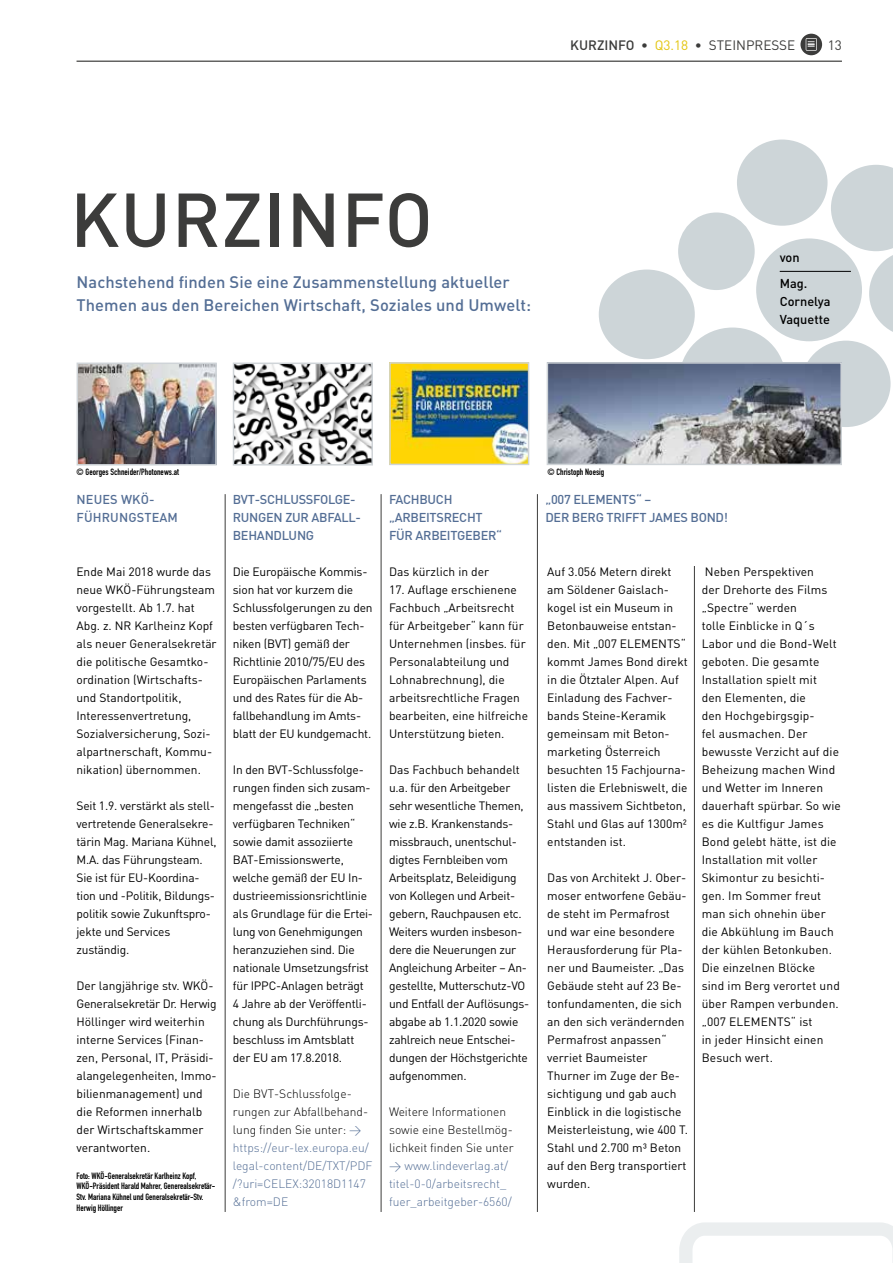
<style>
.page{position:relative;width:893px;height:1263px;background:#fff}
.page>*{position:absolute;margin:0;border:0;box-sizing:border-box;transform-origin:0 0}
.t1{font:500 75px "DIN";letter-spacing:.01em;color:#3c3c3b}
.t2{font:500 16.5px/22.5px "DIN";letter-spacing:.005em;color:#546e95}
.t3{font:13.5px "DIN";color:#3c3c3b}
.t4{font:500 12.75px/18px "DIN";letter-spacing:-.02em;color:#546e95}
.t5{font:500 12.75px/25.5px "DIN";color:#000}
.t6{font:500 12.75px/18px "DIN";letter-spacing:.01em;color:#546e95}
.t7{font:12px/18px "DIN";color:#000}
.t8{font:12px/18px "DIN";letter-spacing:-.02em;color:#000}
.t9{font:300 12px/18px "DIN";color:#546e95}
.t10{font:300 12px/18px "DIN";color:#000}
.t11{font:9px/10.8px "DIN Engschrift Std";color:#000}
.s1{font-weight:500}
.s2{color:#e3c50e}
.s3{color:#000}
</style>
<div class="page">
<hr style="left:77px;top:61px;width:765px;height:1px;background:#3c3c3b">
<div style="left:800px;top:34px;width:22px;height:21px;background:#3c3c3b;border-radius:50%"></div>
<svg style="left:806px;top:38px;width:11px;height:13px"></svg>
<svg style="left:679px;top:1222px;width:214px;height:41px"></svg>
<svg style="left:599px;top:140px;width:294px;height:287px;fill:#cdd5d8"></svg>
<hr style="left:381px;top:494px;width:1px;height:718px;background:#3c3c3b">
<hr style="left:225px;top:494px;width:1px;height:718px;background:#3c3c3b">
<hr style="left:537px;top:494px;width:1px;height:718px;background:#3c3c3b">
<hr style="left:694px;top:566px;width:1px;height:646px;background:#3c3c3b">
<hr style="left:780px;top:271px;width:71px;height:1px;background:#000">
<img style="left:392px;top:365px;width:134px;height:97px">
<div style="left:389px;top:362px;width:140px;height:103px;border:2px solid #cfd4d8"></div>
<img style="left:80px;top:366px;width:134px;height:96px">
<div style="left:77px;top:363px;width:140px;height:102px;border:2px solid #cfd4d8"></div>
<img style="left:236px;top:366px;width:134px;height:96px">
<div style="left:233px;top:363px;width:140px;height:102px;border:2px solid #cfd4d8"></div>
<img style="left:550px;top:365px;width:289px;height:97px">
<div style="left:547px;top:362px;width:295px;height:103px;border:2px solid #cfd4d8"></div>
<p class="t3" style="left:570px;top:37px;width:226px"><span class="s1">KURZINFO •</span> <span class="s2">Q3.18</span> • STEINPRESSE</p>
<p class="t3" style="left:828px;top:37px;width:16px">13</p>
<h1 class="t1" style="left:70px;top:172px;width:364px">KURZINFO</h1>
<h2 class="t2" style="left:77px;top:270px;width:456px">Nachstehend finden Sie eine Zusammenstellung aktueller<br>Themen aus den Bereichen Wirtschaft, Soziales und Umwelt:</h2>
<p class="t5" style="left:780px;top:245px;width:29px">von<br>Mag.</p>
<p class="t5" style="left:780px;top:292px;width:52px;line-height:18px">Cornelya<br>Vaquette</p>
<p class="t11" style="left:77px;top:466px;width:104px">© Georges Schneider/Photonews.at</p>
<p class="t11" style="left:547px;top:466px;width:58px">© Christoph Noesig</p>
<p class="t6" style="left:77px;top:490px;width:103px">NEUES WKÖ-<br>FÜHRUNGSTEAM</p>
<p class="t4" style="left:545px;top:490px;width:184px">„007 ELEMENTS“ –<br>DER BERG TRIFFT JAMES BOND!</p>
<p class="t4" style="left:233px;top:490px;width:130px">BVT-SCHLUSSFOLGE-<br>RUNGEN ZUR ABFALL-<br>BEHANDLUNG</p>
<p class="t4" style="left:389px;top:490px;width:115px">FACHBUCH „ARBEITSRECHT<br>FÜR ARBEITGEBER“</p>
<p class="t7" style="left:76px;top:562px;width:142px">Ende Mai 2018 wurde das neue WKÖ-Führungsteam vorgestellt. Ab 1.7. hat<br>Abg. z. NR Karlheinz Kopf als neuer Generalsekretär die politische Gesamtko&shy;ordination (Wirtschafts&shy;und Standortpolitik,<br>Interessenvertretung,<br>Sozialversicherung, Sozi&shy;alpartnerschaft, Kommu&shy;nikation) übernommen.</p>
<p class="t7" style="left:76px;top:796px;width:142px">Seit 1.9. verstärkt als stell&shy;vertretende Generalsekre&shy;tärin Mag. Mariana Kühnel,<br>M.A. das Führungsteam.<br>Sie ist für EU-Koordina&shy;tion und -Politik, Bildungs&shy;politik sowie Zukunftspro&shy;jekte und Services zuständig.</p>
<p class="t7" style="left:76px;top:976px;width:142px">Der langjährige stv. WKÖ-<br>Generalsekretär Dr. Herwig<br>Höllinger wird weiterhin interne Services (Finan&shy;zen, Personal, IT, Präsidi&shy;alangelegenheiten, Immo&shy;bilienmanagement) und die Reformen innerhalb der Wirtschaftskammer verantworten.</p>
<p class="t11" style="left:77px;top:1170px;width:140px">Foto: WKÖ-Generalsekretär Karlheinz Kopf, WKÖ-Präsident Harald Mahrer, Generealsekretär-Stv. Mariana Kühnel und Generalsekretär-Stv.<br>Herwig Höllinger</p>
<p class="t7" style="left:233px;top:562px;width:141px">Die Europäische Kommis&shy;sion hat vor kurzem die<br>Schlussfolgerungen zu den besten verfügbaren Tech&shy;niken (BVT) gemäß der<br>Richtlinie 2010/75/EU des<br>Europäischen Parlaments und des Rates für die Ab&shy;fallbehandlung im Amts&shy;blatt der EU kundgemacht.</p>
<p class="t7" style="left:233px;top:760px;width:142px">In den BVT-Schlussfolge&shy;rungen finden sich zusam&shy;mengefasst die „besten verfügbaren Techniken“ sowie damit assoziierte<br>BAT-Emissionswerte, welche gemäß der EU In&shy;dustrieemissionsrichtlinie als Grundlage für die Ertei&shy;lung von Genehmigungen heranzuziehen sind. Die nationale Umsetzungsfrist für IPPC-Anlagen beträgt<br>4 Jahre ab der Veröffentli&shy;chung als Durchführungs&shy;beschluss im Amtsblatt der EU am 17.8.2018.</p>
<p class="t9" style="left:233px;top:1085px;width:141px"><span class="s3">Die BVT-Schlussfolge&shy;rungen zur Abfallbehand&shy;lung finden Sie unter:</span> &gt; https://eur-lex.europa.eu/ legal-content/DE/TXT/PDF /?uri=CELEX:32018D1147 &amp;from=DE</p>
<p class="t7" style="left:389px;top:562px;width:102px">Das kürzlich in der</p>
<p class="t7" style="left:389px;top:580px;width:140px">17. Auflage erschienene<br>Fachbuch „Arbeitsrecht für Arbeitgeber“ kann für<br>Unternehmen (insbes. für<br>Personalabteilung und<br>Lohnabrechnung), die arbeitsrechtliche Fragen bearbeiten, eine hilfreiche<br>Unterstützung bieten.</p>
<p class="t8" style="left:389px;top:760px;width:142px">Das Fachbuch behandelt u.a. für den Arbeitgeber sehr wesentliche Themen, wie z.B. Krankenstands&shy;missbrauch, unentschul&shy;digtes Fernbleiben vom<br>Arbeitsplatz, Beleidigung von Kollegen und Arbeit&shy;gebern, Rauchpausen etc.<br>Weiters wurden insbeson&shy;dere die Neuerungen zur<br>Angleichung Arbeiter – An&shy;gestellte, Mutterschutz-VO und Entfall der Auflösungs&shy;abgabe ab 1.1.2020 sowie zahlreich neue Entschei&shy;dungen der Höchstgerichte aufgenommen.</p>
<p class="t10" style="left:389px;top:1103px;width:126px">Weitere Informationen sowie eine Bestellmög&shy;lichkeit finden Sie unter</p>
<p class="t9" style="left:389px;top:1157px;width:124px">&gt; www.lindeverlag.at/ titel-0-0/arbeitsrecht_ fuer_arbeitgeber-6560/</p>
<p class="t7" style="left:547px;top:562px;width:142px">Auf 3.056 Metern direkt am Söldener Gaislach&shy;kogel ist ein Museum in<br>Betonbauweise entstan&shy;den. Mit „007 ELEMENTS“ kommt James Bond direkt in die Ötztaler Alpen. Auf<br>Einladung des Fachver&shy;bands Steine-Keramik gemeinsam mit Beton&shy;marketing Österreich besuchten 15 Fachjourna&shy;listen die Erlebniswelt, die aus massivem Sichtbeton,<br>Stahl und Glas auf 1300m² entstanden ist.</p>
<p class="t7" style="left:547px;top:868px;width:142px">Das von Architekt J. Ober&shy;moser entworfene Gebäu&shy;de steht im Permafrost und war eine besondere<br>Herausforderung für Pla&shy;ner und Baumeister. „Das<br>Gebäude steht auf 23 Be&shy;tonfundamenten, die sich an den sich verändernden<br>Permafrost anpassen“ verriet Baumeister<br>Thurner im Zuge der Be&shy;sichtigung und gab auch<br>Einblick in die logistische<br>Meisterleistung, wie 400 T.<br>Stahl und 2.700 m³ Beton auf den Berg transportiert wurden.</p>
<p class="t7" style="left:702px;top:562px;width:141px">Neben Perspektiven<br>der Drehorte des Films „Spectre“ werden<br>tolle Einblicke in Q´s<br>Labor und die Bond-Welt geboten. Die gesamte<br>Installation spielt mit<br>den Elementen, die<br>den Hochgebirgsgip-<br>fel ausmachen. Der bewusste Verzicht auf die<br>Beheizung machen Wind und Wetter im Inneren dauerhaft spürbar. So wie es die Kultfigur James<br>Bond gelebt hätte, ist die<br>Installation mit voller<br>Skimontur zu besichti&shy;gen. Im Sommer freut man sich ohnehin über die Abkühlung im Bauch der kühlen Betonkuben.<br>Die einzelnen Blöcke<br>sind im Berg verortet und über Rampen verbunden. „007 ELEMENTS“ ist<br>in jeder Hinsicht einen<br>Besuch wert.</p>
</div>
